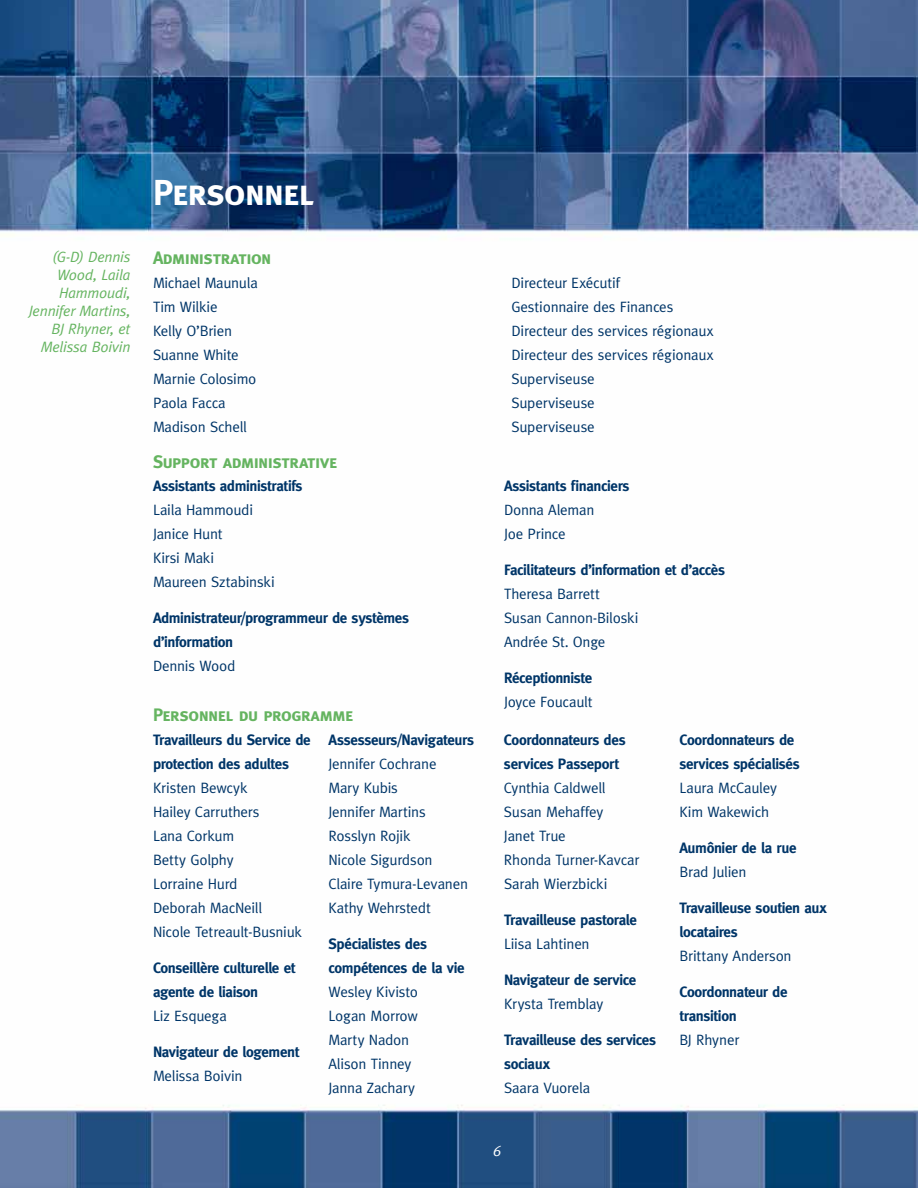
<style>
.page{position:relative;width:918px;height:1188px;background:#fff}
.page>*{position:absolute;margin:0;border:0;box-sizing:border-box;transform-origin:0 0}
.t1{font:36px "Meta Bold Caps";letter-spacing:-.03em;color:#fff}
.t2{font:18px "Meta Bold Caps";letter-spacing:-.03em;color:#65b460}
.t3{font:15px/24px "Meta";letter-spacing:-.015em;color:#003568}
.t4{font:700 15px/24px "Meta";letter-spacing:-.025em;color:#003568}
.t5{font:italic 15px/18px "Meta";letter-spacing:-.015em;color:#65b460;text-align:right}
.t6{font:italic 15px "Meta";color:#fff}
</style>
<div class="page">
<img style="left:0;top:0;width:918px;height:1188px">
<p class="t5" style="left:29px;top:247px;width:103px">(G-D) Dennis<br>Wood, Laila<br>Hammoudi,<br>Jennifer Martins,<br>BJ Rhyner, et<br>Melissa Boivin</p>
<h1 class="t1" style="left:153px;top:172px;width:163px">Personnel</h1>
<p class="t2" style="left:153px;top:247px;width:120px">Administration</p>
<p class="t3" style="left:153px;top:270px;width:106px">Michael Maunula</p>
<p class="t3" style="left:512px;top:270px;width:110px">Directeur Exécutif</p>
<p class="t3" style="left:153px;top:294px;width:66px">Tim Wilkie</p>
<p class="t3" style="left:512px;top:294px;width:163px">Gestionnaire des Finances</p>
<p class="t3" style="left:153px;top:318px;width:81px">Kelly O’Brien</p>
<p class="t3" style="left:512px;top:318px;width:203px">Directeur des services régionaux</p>
<p class="t3" style="left:153px;top:342px;width:87px">Suanne White</p>
<p class="t3" style="left:512px;top:342px;width:203px">Directeur des services régionaux</p>
<p class="t3" style="left:153px;top:366px;width:105px">Marnie Colosimo</p>
<p class="t3" style="left:512px;top:366px;width:85px">Superviseuse</p>
<p class="t3" style="left:153px;top:390px;width:74px">Paola Facca</p>
<p class="t3" style="left:512px;top:390px;width:85px">Superviseuse</p>
<p class="t3" style="left:153px;top:414px;width:95px">Madison Schell</p>
<p class="t3" style="left:512px;top:414px;width:85px">Superviseuse</p>
<p class="t2" style="left:153px;top:451px;width:186px">Support administrative</p>
<p class="t4" style="left:153px;top:474px;width:151px">Assistants administratifs</p>
<p class="t3" style="left:153px;top:498px;width:123px">Laila Hammoudi<br>Janice Hunt<br>Kirsi Maki<br>Maureen Sztabinski</p>
<p class="t4" style="left:153px;top:606px;width:258px">Administrateur/programmeur de systèmes d’information</p>
<p class="t3" style="left:153px;top:654px;width:84px">Dennis Wood</p>
<p class="t2" style="left:153px;top:704px;width:202px">Personnel du programme</p>
<p class="t4" style="left:153px;top:728px;width:159px">Travailleurs du Service de protection des adultes</p>
<p class="t3" style="left:153px;top:776px;width:151px">Kristen Bewcyk<br>Hailey Carruthers<br>Lana Corkum<br>Betty Golphy<br>Lorraine Hurd<br>Deborah MacNeill<br>Nicole Tetreault-Busniuk</p>
<p class="t4" style="left:153px;top:956px;width:144px">Conseillère culturelle et agente de liaison</p>
<p class="t3" style="left:153px;top:1004px;width:76px">Liz Esquega</p>
<p class="t4" style="left:153px;top:1040px;width:148px">Navigateur de logement</p>
<p class="t3" style="left:153px;top:1064px;width:91px">Melissa Boivin</p>
<p class="t4" style="left:328px;top:728px;width:147px">Assesseurs/Navigateurs</p>
<p class="t3" style="left:328px;top:752px;width:141px">Jennifer Cochrane<br>Mary Kubis<br>Jennifer Martins<br>Rosslyn Rojik<br>Nicole Sigurdson<br>Claire Tymura-Levanen<br>Kathy Wehrstedt</p>
<p class="t4" style="left:328px;top:932px;width:138px">Spécialistes des compétences de la vie</p>
<p class="t3" style="left:328px;top:980px;width:91px">Wesley Kivisto<br>Logan Morrow<br>Marty Nadon<br>Alison Tinney<br>Janna Zachary</p>
<p class="t4" style="left:504px;top:474px;width:127px">Assistants financiers</p>
<p class="t3" style="left:504px;top:498px;width:92px">Donna Aleman<br>Joe Prince</p>
<p class="t4" style="left:504px;top:558px;width:223px">Facilitateurs d’information et d’accès</p>
<p class="t3" style="left:504px;top:582px;width:136px">Theresa Barrett<br>Susan Cannon-Biloski<br>Andrée St. Onge</p>
<p class="t4" style="left:504px;top:666px;width:90px">Réceptionniste</p>
<p class="t3" style="left:504px;top:690px;width:90px">Joyce Foucault</p>
<p class="t4" style="left:504px;top:728px;width:123px">Coordonnateurs des services Passeport</p>
<p class="t3" style="left:504px;top:776px;width:137px">Cynthia Caldwell<br>Susan Mehaffey<br>Janet True<br>Rhonda Turner-Kavcar<br>Sarah Wierzbicki</p>
<p class="t4" style="left:504px;top:908px;width:134px">Travailleuse pastorale</p>
<p class="t3" style="left:504px;top:932px;width:87px">Liisa Lahtinen</p>
<p class="t4" style="left:504px;top:968px;width:134px">Navigateur de service</p>
<p class="t3" style="left:504px;top:992px;width:101px">Krysta Tremblay</p>
<p class="t4" style="left:504px;top:1028px;width:154px">Travailleuse des services sociaux</p>
<p class="t3" style="left:504px;top:1076px;width:88px">Saara Vuorela</p>
<p class="t6" style="left:493px;top:1142px;width:10px">6</p>
<p class="t4" style="left:680px;top:728px;width:122px">Coordonnateurs de services spécialisés</p>
<p class="t3" style="left:680px;top:776px;width:99px">Laura McCauley<br>Kim Wakewich</p>
<p class="t4" style="left:680px;top:836px;width:119px">Aumônier de la rue</p>
<p class="t3" style="left:680px;top:860px;width:69px">Brad Julien</p>
<p class="t4" style="left:680px;top:896px;width:149px">Travailleuse soutien aux locataires</p>
<p class="t3" style="left:680px;top:944px;width:114px">Brittany Anderson</p>
<p class="t4" style="left:680px;top:980px;width:110px">Coordonnateur de transition</p>
<p class="t3" style="left:680px;top:1028px;width:61px">BJ Rhyner</p>
</div>
